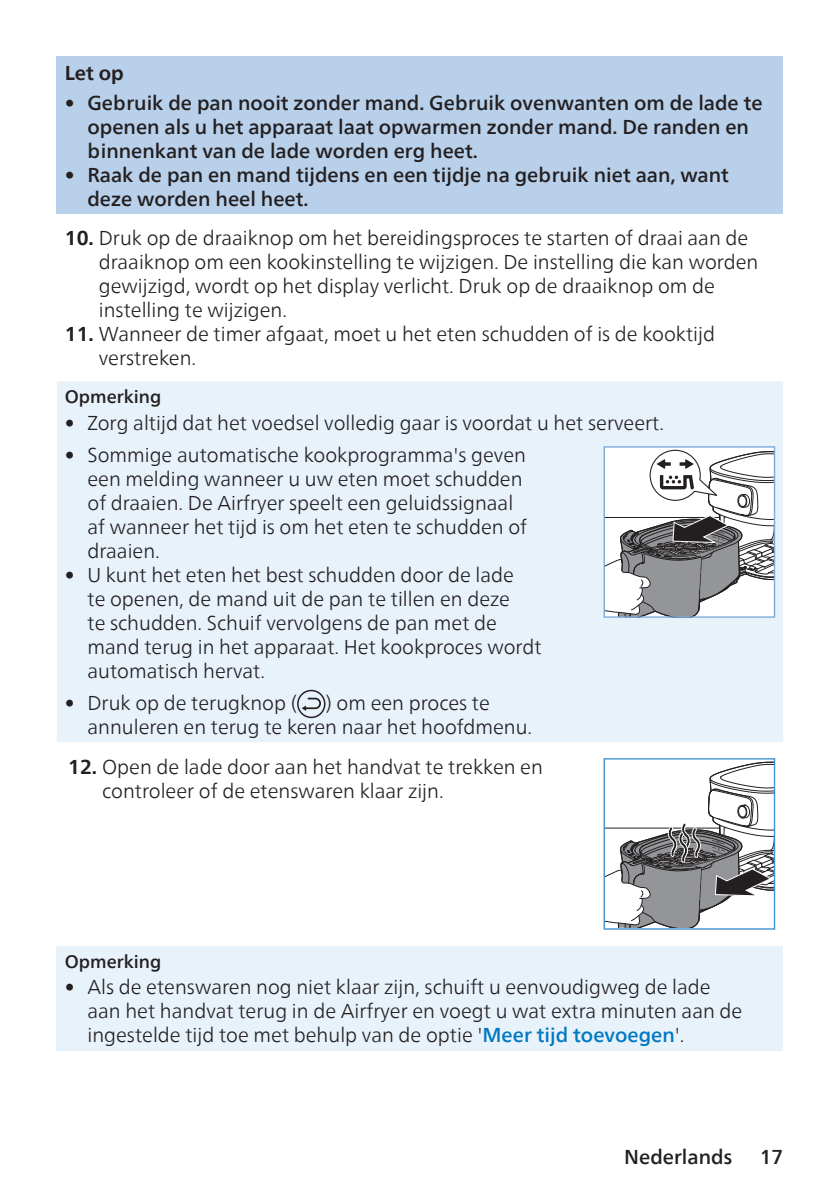
<style>
.page{position:relative;width:840px;height:1191px;background:#fff}
.page>*{position:absolute;margin:0;border:0;box-sizing:border-box;transform-origin:0 0}
.t1{font:300 20px/24px "Neue Frutiger World";color:#231f20}
.t2{font:500 20px/24px "Neue Frutiger World";color:#231f20}
.t3{font:700 20px "Neue Frutiger World";color:#231f20}
.t4{font:500 18px "Neue Frutiger World";color:#231f20}
.s1{font-weight:700}
.s2{font-weight:500;color:#0079c2}
</style>
<div class="page">
<div style="left:57px;top:57px;width:725px;height:157px;background:#b9d0eb"></div>
<div style="left:57px;top:381px;width:725px;height:361px;background:#e8f2fa"></div>
<svg style="left:297px;top:690px;width:28px;height:28px"></svg>
<svg style="left:605px;top:449px;width:167px;height:167px"></svg>
<div style="left:603px;top:446px;width:171px;height:172px;border:1px solid #7aabdb"></div>
<svg style="left:605px;top:761px;width:167px;height:166px"></svg>
<div style="left:603px;top:758px;width:171px;height:171px;border:1px solid #4393cf"></div>
<div style="left:57px;top:945px;width:725px;height:105px;background:#e8f2fa"></div>
<p class="t3" style="left:65px;top:56px;width:61px">Let op</p>
<p class="t2" style="left:87px;top:91px;width:676px;text-indent:-23px">• Gebruik de pan nooit zonder mand. Gebruik ovenwanten om de lade te openen als u het apparaat laat opwarmen zonder mand. De randen en binnenkant van de lade worden erg heet.</p>
<p class="t2" style="left:87px;top:163px;width:642px;text-indent:-23px">• Raak de pan en mand tijdens en een tijdje na gebruik niet aan, want deze worden heel heet.</p>
<p class="t1" style="left:99px;top:226px;width:660px;text-indent:-34px"><span class="s1">10.</span> Druk op de draaiknop om het bereidingsproces te starten of draai aan de draaiknop om een kookinstelling te wijzigen. De instelling die kan worden gewijzigd, wordt op het display verlicht. Druk op de draaiknop om de instelling te wijzigen.</p>
<p class="t1" style="left:99px;top:322px;width:617px;text-indent:-34px"><span class="s1">11.</span> Wanneer de timer afgaat, moet u het eten schudden of is de kooktijd verstreken.</p>
<p class="t4" style="left:65px;top:382px;width:98px">Opmerking</p>
<p class="t1" style="left:65px;top:411px;width:600px">• Zorg altijd dat het voedsel volledig gaar is voordat u het serveert.</p>
<p class="t1" style="left:87px;top:443px;width:441px;text-indent:-23px">• Sommige automatische kookprogramma's geven een melding wanneer u uw eten moet schudden of draaien. De Airfryer speelt een geluidssignaal af wanneer het tijd is om het eten te schudden of draaien.</p>
<p class="t1" style="left:87px;top:563px;width:455px;text-indent:-23px">• U kunt het eten het best schudden door de lade<br>te openen, de mand uit de pan te tillen en deze<br>te schudden. Schuif vervolgens de pan met de mand terug in het apparaat. Het kookproces wordt automatisch hervat.</p>
<p class="t1" style="left:65px;top:691px;width:234px">• Druk op de terugknop (</p>
<p class="t1" style="left:87px;top:691px;width:446px;text-indent:238px">) om een proces te annuleren en terug te keren naar het hoofdmenu.</p>
<p class="t1" style="left:102px;top:754px;width:442px;text-indent:-34px"><span class="s1">12.</span> Open de lade door aan het handvat te trekken en controleer of de etenswaren klaar zijn.</p>
<p class="t4" style="left:65px;top:946px;width:98px">Opmerking</p>
<p class="t1" style="left:87px;top:975px;width:656px;text-indent:-23px">• Als de etenswaren nog niet klaar zijn, schuift u eenvoudigweg de lade aan het handvat terug in de Airfryer en voegt u wat extra minuten aan de ingestelde tijd toe met behulp van de optie '<span class="s2">Meer tijd toevoegen</span>'.</p>
<p class="t2" style="left:624px;top:1145px;width:109px">Nederlands</p>
<p class="t2" style="left:759px;top:1145px;width:25px">17</p>
</div>
